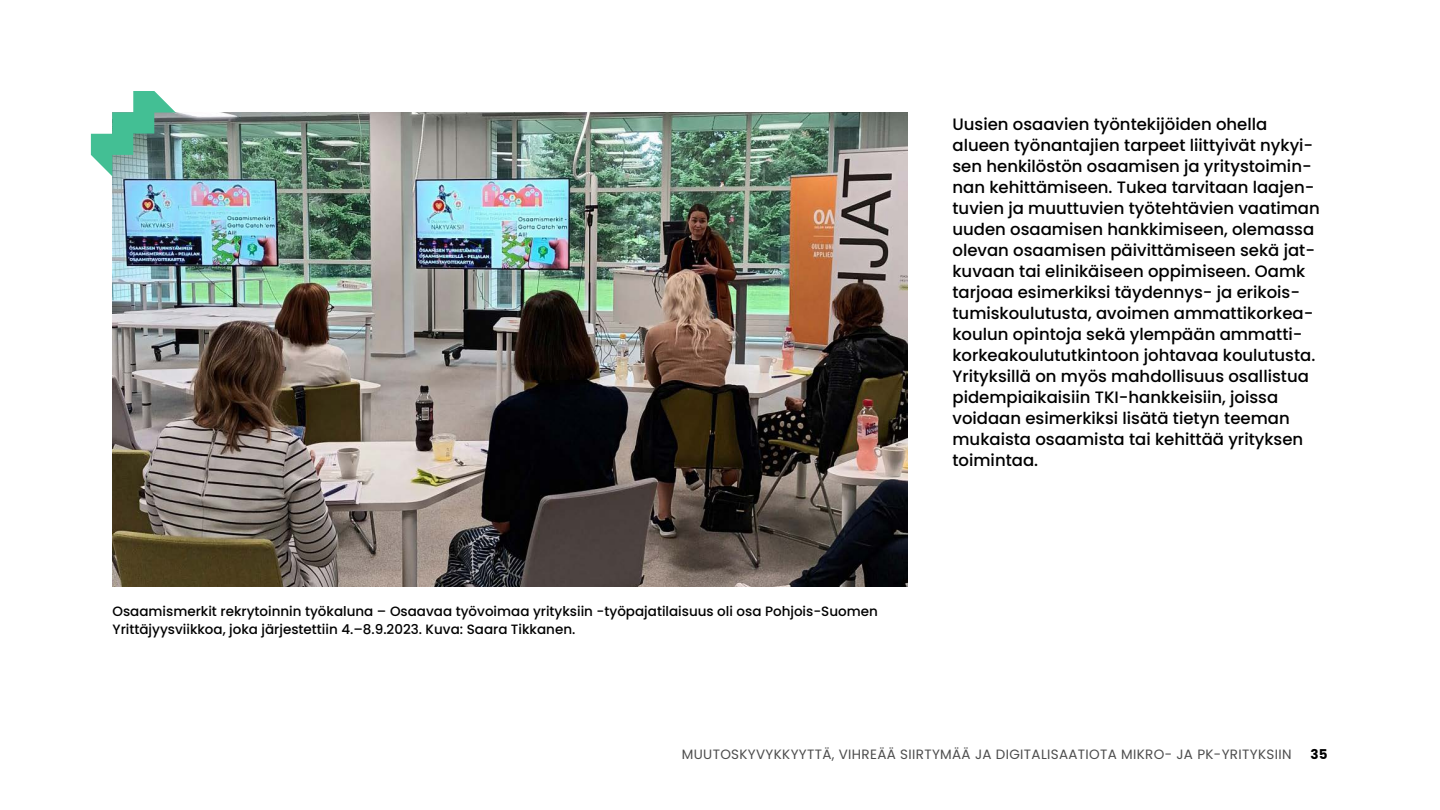
<style>
.page{position:relative;width:1440px;height:810px;background:#fff}
.page>*{position:absolute;margin:0;border:0;box-sizing:border-box;transform-origin:0 0}
.Leipis_P{font:500 16.5px/21px "Poppins";color:#000}
.Kuvateksti{font:500 13.5px/18px "Poppins";color:#000}
.t1{font:13.5px "Poppins";letter-spacing:.025em;color:#4d4d4d}
.t2{font:700 13.5px "Poppins";color:#000}
</style>
<div class="page">
<img style="left:112px;top:112px;width:795px;height:474px">
<svg style="left:91px;top:91px;width:85px;height:85px"></svg>
<p class="Kuvateksti" style="left:112px;top:603px;width:767px">Osaamismerkit rekrytoinnin työkaluna – Osaavaa työvoimaa yrityksiin -työpajatilaisuus oli osa Pohjois-Suomen<br>Yrittäjyysviikkoa, joka järjestettiin 4.–8.9.2023. Kuva: Saara Tikkanen.</p>
<p class="Leipis_P" style="left:952px;top:114px;width:369px">Uusien osaavien työntekijöiden ohella alueen työnantajien tarpeet liittyivät nykyi&shy;sen henkilöstön osaamisen ja yritystoimin&shy;nan kehittämiseen. Tukea tarvitaan laajen&shy;tuvien ja muuttuvien työtehtävien vaatiman uuden osaamisen hankkimiseen, olemassa olevan osaamisen päivittämiseen sekä jat&shy;kuvaan tai elinikäiseen oppimiseen. Oamk tarjoaa esimerkiksi täydennys- ja erikois&shy;tumiskoulutusta, avoimen ammattikorkea&shy;koulun opintoja sekä ylempään ammatti&shy;korkeakoulututkintoon johtavaa koulutusta.<br>Yrityksillä on myös mahdollisuus osallistua pidempiaikaisiin TKI-hankkeisiin, joissa voidaan esimerkiksi lisätä tietyn teeman mukaista osaamista tai kehittää yrityksen toimintaa.</p>
<p class="t1" style="left:682px;top:747px;width:611px">MUUTOSKYVYKKYYTTÄ, VIHREÄÄ SIIRTYMÄÄ JA DIGITALISAATIOTA MIKRO- JA PK-YRITYKSIIN</p>
<p class="t2" style="left:1311px;top:747px;width:18px">35</p>
</div>
